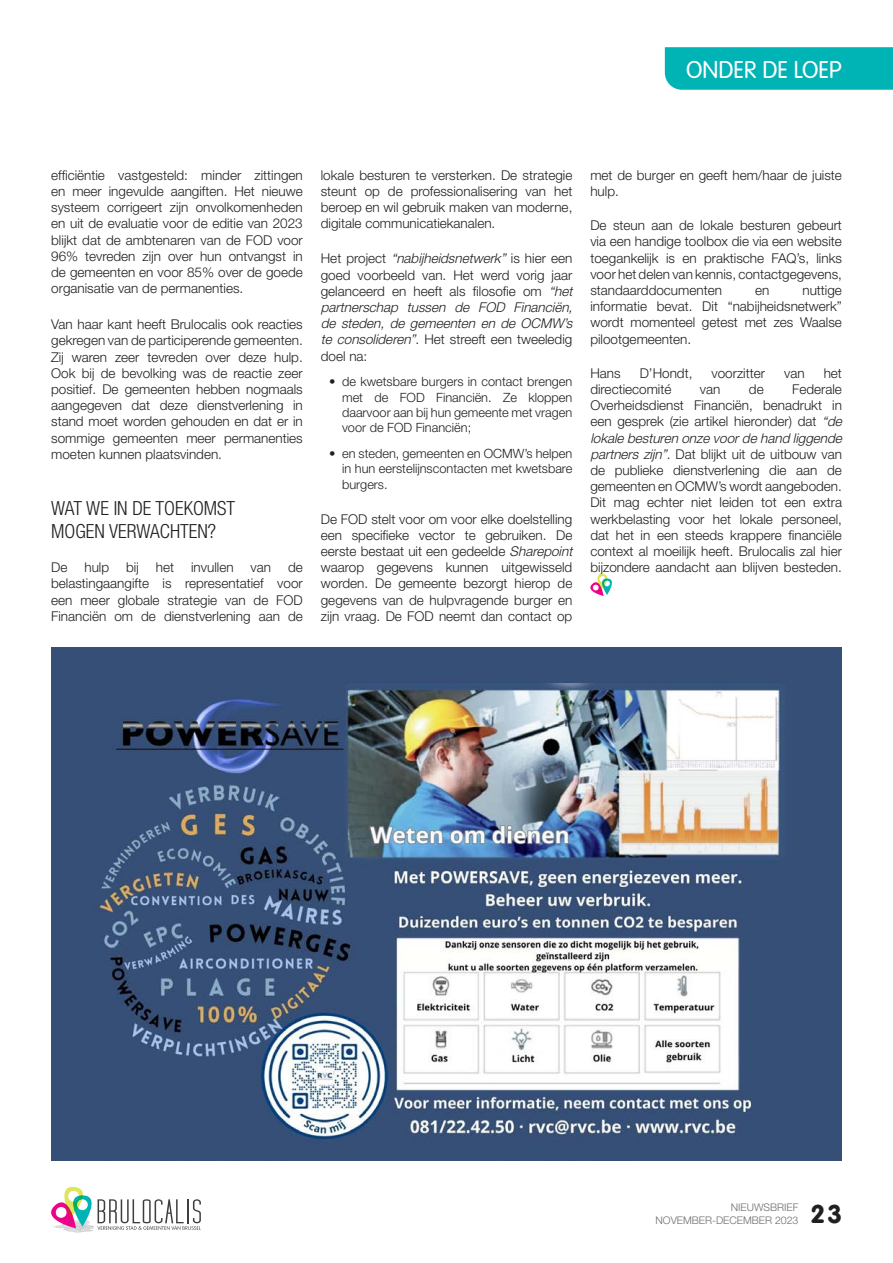
<style>
.page{position:relative;width:893px;height:1263px;background:#fff}
.page>*{position:absolute;margin:0;border:0;box-sizing:border-box;transform-origin:0 0}
.t1{font:27px "VAG Rundschrift D";color:#231f20}
.t2{font:300 25.5px "VAG Rundschrift D";color:#fff}
.t3{font:300 condensed 19.5px/23.4px "Helvetica Neue LT Pro";color:#231f20}
.t4{font:300 13.5px/16.2px "Helvetica Neue LT Pro";color:#231f20;text-align:justify}
.t5{font:300 12.75px/15.3px "Helvetica Neue LT Pro";color:#231f20;text-align:justify}
.t6{font:300 10.5px "Helvetica Neue LT Pro";color:#6c6d70}
.s1{font-style:italic}
</style>
<div class="page">
<svg style="left:590px;top:574px;width:22px;height:22px"></svg>
<div style="left:51px;top:648px;width:791px;height:513px;background:#364f77"></div>
<img style="left:96px;top:683px;width:686px;height:460px">
<svg style="left:51px;top:1187px;width:150px;height:46px"></svg>
<div style="left:665px;top:47px;width:228px;height:43px;background:#00b3b5"></div>
<h2 class="t2" style="left:686px;top:55px;width:157px">ONDER DE LOEP</h2>
<p class="t4" style="left:51px;top:167px;width:253px">efficiëntie vastgesteld: minder zittingen en meer ingevulde aangiften. Het nieuwe systeem corrigeert zijn onvolkomenheden en uit de evaluatie voor de editie van 2023 blijkt dat de ambtenaren van de FOD voor 96% tevreden zijn over hun ontvangst in de gemeenten en voor 85% over de goede organisatie van de permanenties.</p>
<p class="t4" style="left:51px;top:316px;width:253px">Van haar kant heeft Brulocalis ook reacties gekregen van de participerende gemeenten.<br>Zij waren zeer tevreden over deze hulp.<br>Ook bij de bevolking was de reactie zeer positief. De gemeenten hebben nogmaals aangegeven dat deze dienstverlening in stand moet worden gehouden en dat er in sommige gemeenten meer permanenties moeten kunnen plaatsvinden.</p>
<h3 class="t3" style="left:51px;top:496px;width:186px">WAT WE IN DE TOEKOMST<br>MOGEN VERWACHTEN?</h3>
<p class="t4" style="left:51px;top:559px;width:18px">De</p>
<p class="t4" style="left:84px;top:559px;width:26px">hulp</p>
<p class="t4" style="left:126px;top:559px;width:14px">bij</p>
<p class="t4" style="left:156px;top:559px;width:20px">het</p>
<p class="t4" style="left:191px;top:559px;width:44px">invullen</p>
<p class="t4" style="left:251px;top:559px;width:22px">van</p>
<p class="t4" style="left:51px;top:559px;width:253px;text-indent:237px">de belastingaangifte is representatief voor een meer globale strategie van de FOD Financiën om de dienstverlening aan de</p>
<p class="t4" style="left:321px;top:167px;width:253px">lokale besturen te versterken. De strategie steunt op de professionalisering van het beroep en wil gebruik maken van moderne, digitale communicatiekanalen.</p>
<p class="t4" style="left:321px;top:250px;width:256px;text-align:left">H e t p r oj e c t <span class="s1">“nabijheidsnetwerk”</span> i s h i e r e e n goed voorbeeld van. Het werd vorig jaar gelanceerd en heeft als filosofie om <span class="s1">“het partnerschap tussen de FOD Financiën, de steden, de gemeenten en de OCMW’s te consolideren”</span>. Het streeft een tweeledig doel na:</p>
<p class="t5" style="left:342px;top:374px;width:232px;text-indent:-13px">• de kwetsbare burgers in contact brengen met de FOD Financiën. Ze kloppen daarvoor aan bij hun gemeente met vragen voor de FOD Financiën;</p>
<p class="t5" style="left:342px;top:445px;width:232px;text-indent:-13px">• en steden, gemeenten en OCMW’s helpen in hun eerstelijnscontacten met kwetsbare burgers.</p>
<p class="t4" style="left:321px;top:510px;width:256px;text-align:left">De FOD stelt voor om voor elke doelstelling een specifieke vector te gebruiken. De eerste bestaat uit een gedeelde <span class="s1">Sharepoint </span>waarop gegevens kunnen uitgewisseld worden. De gemeente bezorgt hierop de gegevens van de hulpvragende burger en zijn vraag. De FOD neemt dan contact op</p>
<p class="t4" style="left:590px;top:167px;width:253px">met de burger en geeft hem/haar de juiste hulp.</p>
<p class="t4" style="left:590px;top:217px;width:253px">De steun aan de lokale besturen gebeurt via een handige toolbox die via een website toegankelijk is en praktische FAQ’s, links voor het delen van kennis, contactgegevens, standaarddocumenten</p>
<p class="t4" style="left:590px;top:282px;width:253px;text-indent:212px">nuttige informatie bevat. Dit “nabijheidsnetwerk” wordt momenteel getest met zes Waalse pilootgemeenten.</p>
<p class="t4" style="left:590px;top:365px;width:32px">Hans</p>
<p class="t4" style="left:640px;top:365px;width:54px">D’Hondt,</p>
<p class="t4" style="left:711px;top:365px;width:55px">voorzitter</p>
<p class="t4" style="left:784px;top:365px;width:22px">van</p>
<p class="t4" style="left:824px;top:365px;width:20px">het</p>
<p class="t4" style="left:590px;top:381px;width:83px">directiecomité</p>
<p class="t4" style="left:700px;top:381px;width:22px">van</p>
<p class="t4" style="left:749px;top:381px;width:16px">de</p>
<p class="t4" style="left:755px;top:282px;width:16px">en</p>
<p class="t4" style="left:590px;top:381px;width:256px;text-align:left;text-indent:202px">Federale Overheidsdienst Financiën, benadrukt in een gesprek (zie artikel hieronder) dat <span class="s1">“de lokale besturen onze voorde hand liggende partners zijn”</span>. Dat blijkt uit de uitbouw van de publieke dienstverlening die aan de gemeenten en OCMW’s wordt aangeboden.<br>Dit mag echter niet leiden tot een extra werkbelasting voor het lokale personeel, dat het in een steeds krappere financiële context al moeilijk heeft. Brulocalis zal hier bijzondere aandacht aan blijven besteden.</p>
<p class="t6" style="left:731px;top:1201px;width:69px">NIEUWSBRIEF</p>
<p class="t6" style="left:656px;top:1213px;width:16px">November</p>
<p class="t6" style="left:712px;top:1213px;width:19px">-December</p>
<p class="t6" style="left:775px;top:1213px;width:25px">2023</p>
<h1 class="t1" style="left:811px;top:1198px;width:33px">23</h1>
</div>
